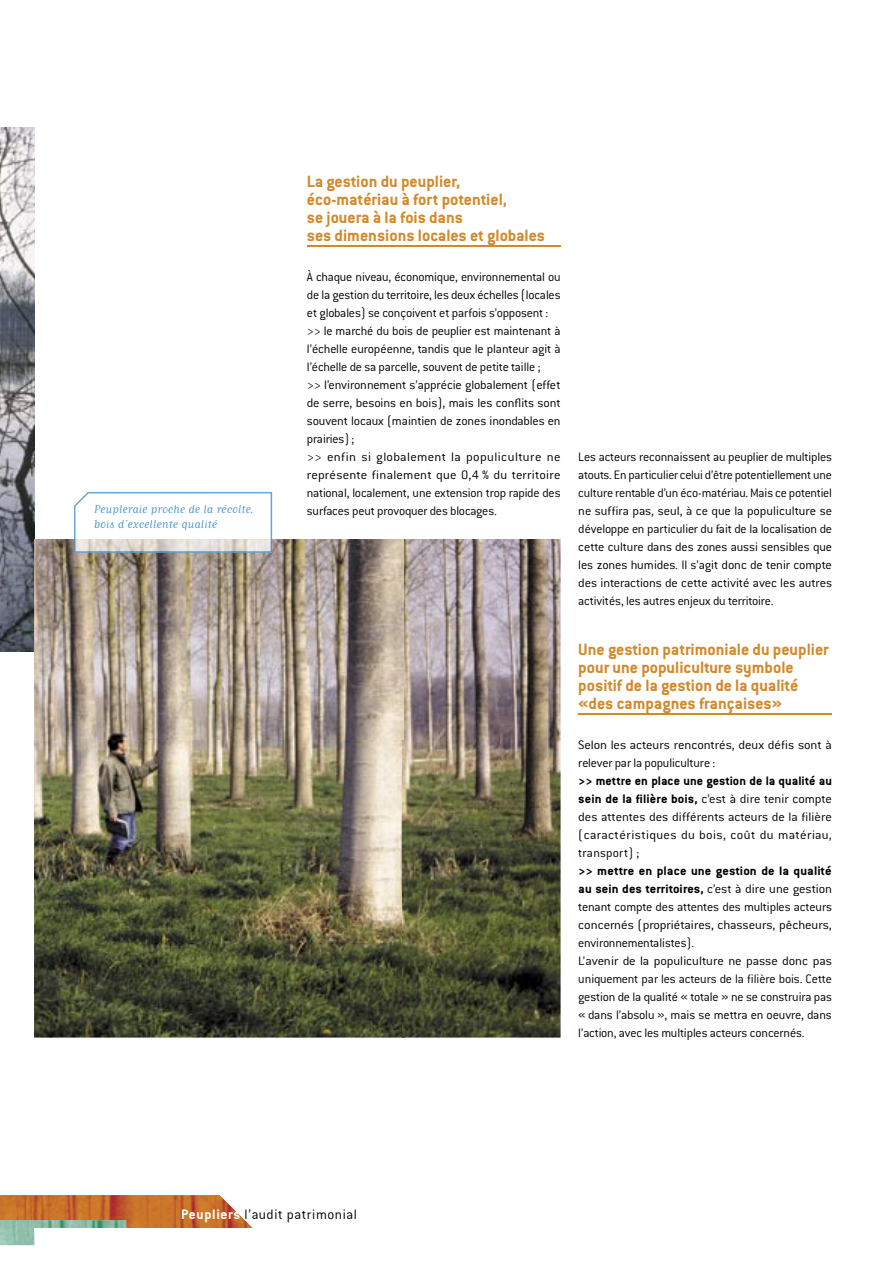
<style>
.page{position:relative;width:893px;height:1263px;background:#fff}
.page>*{position:absolute;margin:0;border:0;box-sizing:border-box;transform-origin:0 0}
.t1{font:700 18px/18px "Conduit ITC";color:#d28929}
.t2{font:300 15px "Conduit ITC";letter-spacing:.035em;color:#000}
.t3{font:300 13.5px/18px "Conduit ITC";letter-spacing:-.01em;color:#000}
.t4{font:300 13.5px/18px "Conduit ITC";letter-spacing:-.01em;color:#000;scale:1.05 1}
.t5{font:300 13.5px/18px "Conduit ITC";letter-spacing:-.01em;color:#000;text-align:justify;scale:1.04 1}
.t6{font:13.5px/15px "Matrix Script";color:#3f8fce}
.s1{font-weight:700}
.s2{font-weight:700;color:#fff}
</style>
<div class="page">
<svg style="left:0;top:1195px;width:252px;height:50px"></svg>
<img style="left:0;top:128px;width:34px;height:524px">
<hr style="left:307px;top:245px;width:254px;height:2px;background:#d28929">
<hr style="left:578px;top:713px;width:254px;height:2px;background:#d28929">
<img style="left:34px;top:539px;width:527px;height:498px">
<svg style="left:74px;top:492px;width:198px;height:47px"></svg>
<img style="left:74px;top:539px;width:198px;height:14px">
<p class="t6" style="left:94px;top:501px;width:162px">Peupleraie proche de la récolte, bois d’excellente qualité</p>
<h1 class="t1" style="left:307px;top:172px;width:240px">La gestion du peuplier, éco-matériau à fort potentiel,<br>se jouera à la fois dans<br>ses dimensions locales et globales</h1>
<p class="t3" style="left:307px;top:268px;width:255px">À chaque niveau, économique, environnemental ou de la gestion du territoire, les deux échelles (locales et globales) se conçoivent et parfois s’opposent : &gt;&gt; le marché du bois de peuplier est maintenant à l’échelle européenne, tandis que le planteur agit à l’échelle de sa parcelle, souvent de petite taille ;<br>&gt;&gt; l’environnement s’apprécie globalement (effet de serre, besoins en bois), mais les conflits sont souvent locaux (maintien de zones inondables en prairies) ;<br>&gt;&gt; enfin si globalement la populiculture ne représente finalement que 0,4 % du territoire national, localement, une extension trop rapide des surfaces peut provoquer des blocages.</p>
<p class="t3" style="left:578px;top:448px;width:255px;text-align:justify">Les acteurs reconnaissent au peuplier de multiples atouts. En particulier celui d’être potentiellement une culture rentable d’un éco-matériau. Mais ce potentiel ne suffira pas, seul, à ce que la populiculture se développe en particulier du fait de la localisation de cette culture dans des zones aussi sensibles que les zones humides. Il s’agit donc de tenir compte des interactions de cette activité avec les autres activités, les autres enjeux du territoire.</p>
<h1 class="t1" style="left:578px;top:640px;width:252px">Une gestion patrimoniale du peuplier pour une populiculture symbole positif de la gestion de la qualité «des campagnes françaises»</h1>
<p class="t4" style="left:578px;top:736px;width:243px">Selon les acteurs rencontrés, deux défis sont à relever par la populiculture :</p>
<p class="t5" style="left:578px;top:772px;width:245px"><span class="s1">&gt;&gt; mettre en place une gestion de la qualité au sein de la filière bois,</span> c’est à dire tenir compte des attentes des différents acteurs de la filière (caractéristiques du bois, coût du matériau, transport) ;</p>
<p class="t4" style="left:578px;top:862px;width:243px"><span class="s1">&gt;&gt; mettre en place une gestion de la qualité au sein des territoires,</span> c’est à dire une gestion tenant compte des attentes des multiples acteurs concernés (propriétaires, chasseurs, pêcheurs, environnementalistes).<br>L’avenir de la populiculture ne passe donc pas uniquement par les acteurs de la filière bois. Cette gestion de la qualité « totale » ne se construira pas « dans l’absolu », mais se mettra en oeuvre, dans l’action, avec les multiples acteurs concernés.</p>
<p class="t2" style="left:181px;top:1206px;width:177px"><span class="s2">Peupliers</span> l’audit patrimonial</p>
</div>
